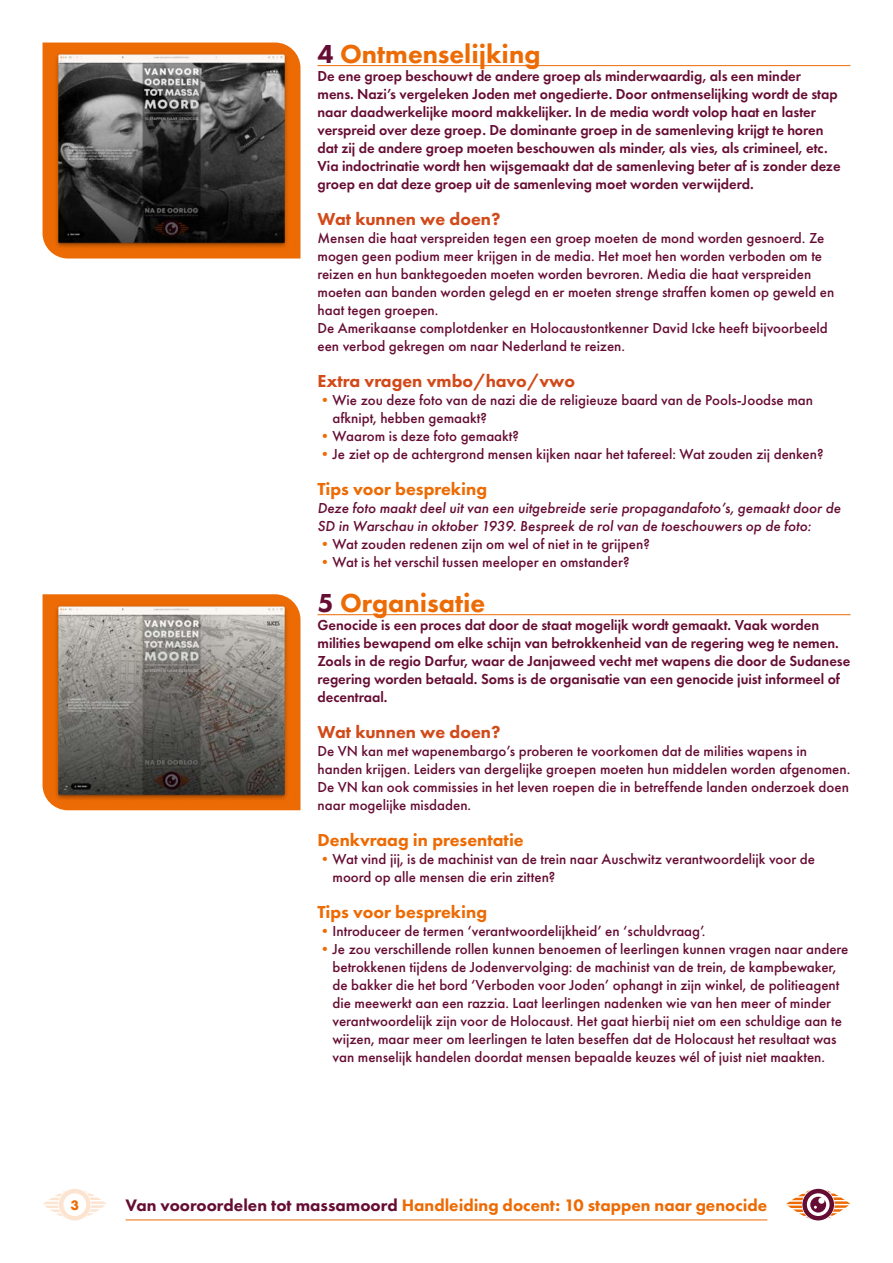
<style>
.page{position:relative;width:893px;height:1263px;background:#fff}
.page>*{position:absolute;margin:0;border:0;box-sizing:border-box;transform-origin:0 0}
.t1{font:800 27px "Futura PT";color:#ed6b04}
.t2{font:800 18px "Futura PT";color:#ed6b04}
.t3{font:800 18px "Futura PT";color:#d24a1a}
.t4{font:800 17.25px "Futura PT";color:#ed6b04}
.t5{font:500 15px/18px "Futura PT";color:#660d33}
.t6{font:600 15px/18px "Futura PT";color:#660d33}
.t7{font:italic 500 15px/18px "Futura PT";color:#660d33}
.t8{font:700 14.25px "Futura PT";color:#ed6b04}
.s1{color:#660d33}
.s2{color:#ed6b04}
</style>
<div class="page">
<svg style="left:43px;top:1189px;width:64px;height:31px"></svg>
<svg style="left:786px;top:1189px;width:64px;height:31px"></svg>
<hr style="left:126px;top:1219px;width:641px;height:1px;background:#ed6b04">
<hr style="left:317px;top:65px;width:533px;height:1px;background:#ed6b04">
<hr style="left:317px;top:614px;width:533px;height:1px;background:#ed6b04">
<div style="left:43px;top:43px;width:257px;height:215px;background:#ed6b04"></div>
<img style="left:53px;top:50px;width:237px;height:201px">
<div style="left:43px;top:594px;width:257px;height:216px;background:#ed6b04"></div>
<img style="left:53px;top:602px;width:237px;height:200px">
<h1 class="t1" style="left:317px;top:37px;width:224px"><span class="s1">4</span> Ontmenselijking</h1>
<p class="t6" style="left:317px;top:67px;width:525px">De ene groep beschouwt de andere groep als minderwaardig, als een minder mens. Nazi’s vergeleken Joden met ongedierte. Door ontmenselijking wordt de stap naar daadwerkelijke moord makkelijker. In de media wordt volop haat en laster verspreid over deze groep. De dominante groep in de samenleving krijgt te horen dat zij de andere groep moeten beschouwen als minder, als vies, als crimineel, etc.<br>Via indoctrinatie wordt hen wijsgemaakt dat de samenleving beter af is zonder deze groep en dat deze groep uit de samenleving moet worden verwijderd.</p>
<p class="t3" style="left:317px;top:208px;width:185px">Wat kunnen we doen?</p>
<p class="t5" style="left:317px;top:229px;width:518px">Mensen die haat verspreiden tegen een groep moeten de mond worden gesnoerd. Ze mogen geen podium meer krijgen in de media. Het moet hen worden verboden om te reizen en hun banktegoeden moeten worden bevroren. Media die haat verspreiden moeten aan banden worden gelegd en er moeten strenge straffen komen op geweld en haat tegen groepen.<br>De Amerikaanse complotdenker en Holocaustontkenner David Icke heeft bijvoorbeeld een verbod gekregen om naar Nederland te reizen.</p>
<p class="t3" style="left:317px;top:370px;width:259px">Extra vragen vmbo/havo/vwo</p>
<p class="t5" style="left:332px;top:391px;width:482px;text-indent:-15px"><span class="s2">•</span>Wie zou deze foto van de nazi die de religieuze baard van de Pools-Joodse man afknipt, hebben gemaakt?</p>
<p class="t5" style="left:317px;top:427px;width:203px"><span class="s2">•</span>Waarom is deze foto gemaakt?</p>
<p class="t5" style="left:317px;top:445px;width:508px"><span class="s2">•</span>Je ziet op de achtergrond mensen kijken naar het tafereel: Wat zouden zij denken?</p>
<p class="t2" style="left:317px;top:478px;width:171px">Tips voor bespreking</p>
<p class="t7" style="left:317px;top:499px;width:525px">Deze foto maakt deel uit van een uitgebreide serie propagandafoto’s, gemaakt door de<br>SD in Warschau in oktober 1939. Bespreek de rol van de toeschouwers op de foto:</p>
<p class="t5" style="left:317px;top:535px;width:334px"><span class="s2">•</span>Wat zouden redenen zijn om wel of niet in te grijpen?</p>
<p class="t5" style="left:317px;top:553px;width:314px"><span class="s2">•</span>Wat is het verschil tussen meeloper en omstander?</p>
<h1 class="t1" style="left:317px;top:586px;width:169px"><span class="s1">5</span> Organisatie</h1>
<p class="t6" style="left:317px;top:616px;width:534px">Genocide is een proces dat door de staat mogelijk wordt gemaakt. Vaak worden milities bewapend om elke schijn van betrokkenheid van de regering weg te nemen.<br>Zoals in de regio Darfur, waar de Janjaweed vecht met wapens die door de Sudanese regering worden betaald. Soms is de organisatie van een genocide juist informeel of decentraal.</p>
<p class="t3" style="left:317px;top:721px;width:185px">Wat kunnen we doen?</p>
<p class="t5" style="left:317px;top:742px;width:534px">De VN kan met wapenembargo’s proberen te voorkomen dat de milities wapens in handen krijgen. Leiders van dergelijke groepen moeten hun middelen worden afgenomen.<br>De VN kan ook commissies in het leven roepen die in betreffende landen onderzoek doen naar mogelijke misdaden.</p>
<p class="t2" style="left:317px;top:829px;width:208px">Denkvraag in presentatie</p>
<p class="t5" style="left:332px;top:850px;width:484px;text-indent:-15px"><span class="s2">•</span>Wat vind jij, is de machinist van de trein naar Auschwitz verantwoordelijk voor de moord op alle mensen die erin zitten?</p>
<p class="t2" style="left:317px;top:901px;width:171px">Tips voor bespreking</p>
<p class="t5" style="left:317px;top:922px;width:389px"><span class="s2">•</span>Introduceer de termen ‘verantwoordelijkheid’ en ‘schuldvraag’.</p>
<p class="t5" style="left:317px;top:940px;width:532px;text-align:center"><span class="s2">•</span>Je zou verschillende rollen kunnen benoemen of leerlingen kunnen vragen naar andere betrokkenen tijdens de Jodenvervolging: de machinist van de trein, de kampbewaker,<br>de bakker die het bord ‘Verboden voor Joden’ ophangt in zijn winkel, de politieagent<br>die meewerkt aan een razzia. Laat leerlingen nadenken wie van hen meer of minder verantwoordelijk zijn voor de Holocaust. Het gaat hierbij niet om een schuldige aan te wijzen, maar meer om leerlingen te laten beseffen dat de Holocaust het resultaat was<br>van menselijk handelen doordat mensen bepaalde keuzes wél of juist niet maakten.</p>
<p class="t8" style="left:70px;top:1196px;width:10px">3</p>
<p class="t4" style="left:126px;top:1194px;width:643px"><span class="s1">Van vooroordelen tot massamoord</span> Handleiding docent: 10 stappen naar genocide</p>
</div>
